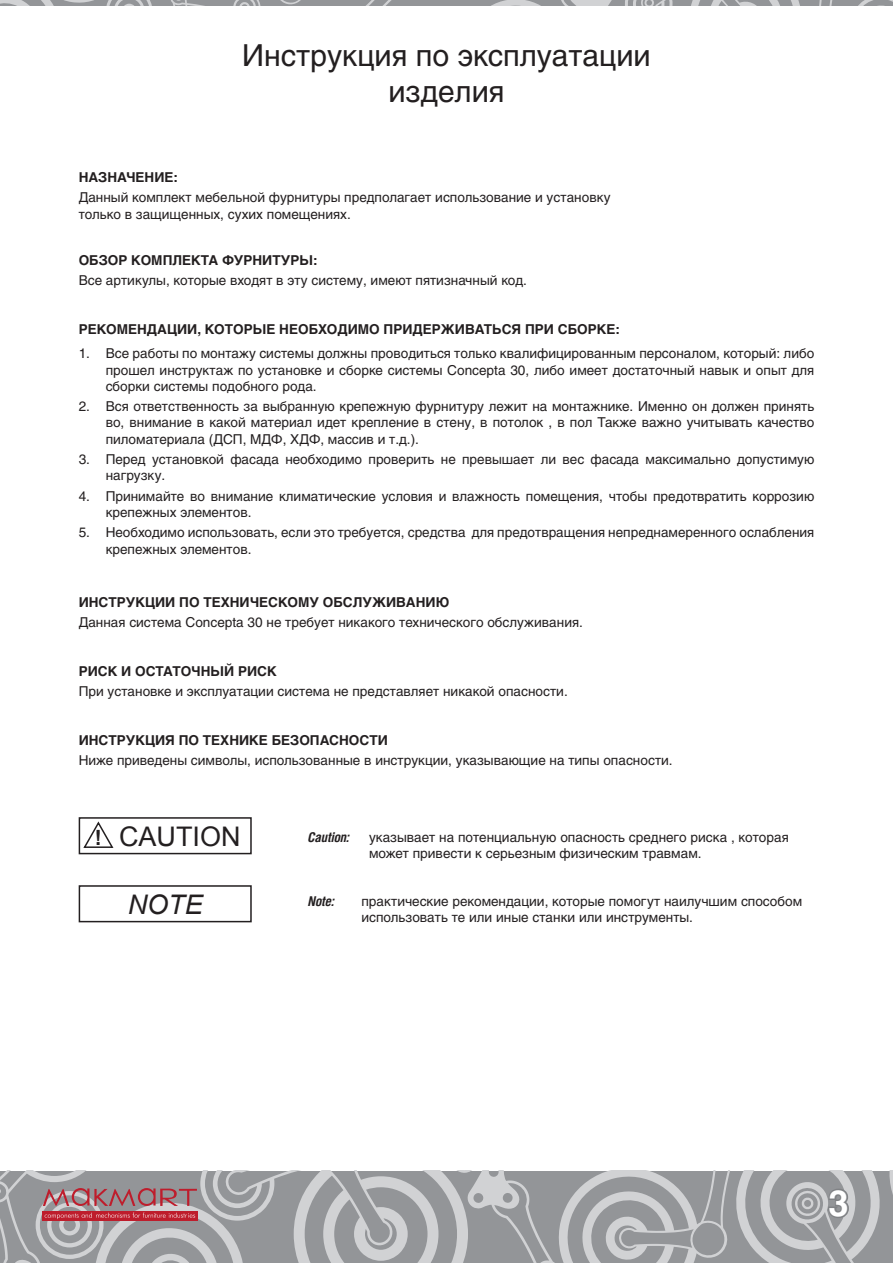
<style>
.page{position:relative;width:893px;height:1263px;background:#fff}
.page>*{position:absolute;margin:0;border:0;box-sizing:border-box;transform-origin:0 0}
.t1{font:700 36px "Helios";color:#fff}
.t2{font:30px/36px "Helios";color:#231f20;text-align:center}
.t3{font:27px "Arial";color:#231f20}
.t4{font:italic 27px "Arial";color:#231f20}
.t5{font:13.5px/16.2px "Helios";color:#231f20}
.t6{font:700 13.5px "Helios";letter-spacing:.145em;color:#231f20}
.t7{font:700 13.5px "Helios";letter-spacing:.165em;color:#231f20}
.t8{font:italic 700 condensed 13.5px "Helios";color:#231f20}
.s1{font-weight:700;font-size:21px}
</style>
<div class="page">
<svg style="left:888px;top:1171px;width:5px;height:92px"></svg>
<svg style="left:0;top:1171px;width:881px;height:92px"></svg>
<div style="left:0;top:0;width:893px;height:6px;background:#939598"></div>
<svg style="left:0;top:0;width:392px;height:6px"></svg>
<svg style="left:858px;top:0;width:35px;height:6px"></svg>
<svg style="left:625px;top:0;width:208px;height:6px"></svg>
<svg style="left:491px;top:0;width:121px;height:6px"></svg>
<div style="left:79px;top:817px;width:173px;height:37px;border:2px solid #231f20"></div>
<div style="left:79px;top:885px;width:173px;height:37px;border:2px solid #231f20"></div>
<svg style="left:83px;top:821px;width:31px;height:27px"></svg>
<h2 class="t2" style="left:242px;top:37px;width:410px">Инструкция по эксплуатации изделия</h2>
<p class="t6" style="left:79px;top:169px;width:101px">Назначение:</p>
<p class="t5" style="left:79px;top:189px;width:533px">Данный комплект мебельной фурнитуры предполагает использование и установку только в защищенных, сухих помещениях.</p>
<p class="t6" style="left:79px;top:252px;width:240px">Обзор ко мплекта фурнитуры:</p>
<p class="t5" style="left:79px;top:272px;width:450px">Все артикулы, которые входят в эту систему, имеют пятизначный код.</p>
<p class="t6" style="left:79px;top:321px;width:147px">рекомендации, кото</p>
<p class="t7" style="left:244px;top:321px;width:378px">рые необходимо придерживаться при сборке:</p>
<p class="t5" style="left:106px;top:345px;width:710px;text-align:justify;text-indent:-27px">1. Все работы по монтажу системы должны проводиться только квалифицированным персоналом, который: либо прошел инструктаж по установке и сборке системы Concepta 30, либо имеет достаточный навык и опыт для сборки системы подобного рода.</p>
<p class="t5" style="left:106px;top:398px;width:710px;text-align:justify;text-indent:-27px">2. Вся ответственность за выбранную крепежную фурнитуру лежит на монтажнике. Именно он должен принять во, внимание в какой материал идет крепление в стену, в потолок , в пол Также важно учитывать качество пиломатериала (ДСП, МДФ, ХДФ, массив и т.д.).</p>
<p class="t5" style="left:106px;top:451px;width:710px;text-indent:-27px">3. Перед установкой фасада необходимо проверить не превышает ли вес фасада максимально допустимую нагрузку.</p>
<p class="t5" style="left:106px;top:488px;width:710px;text-indent:-27px">4. Принимайте во внимание климатические условия и влажность помещения, чтобы предотвратить коррозию крепежных элементов.</p>
<p class="t5" style="left:106px;top:524px;width:710px;text-indent:-27px">5. Необходимо использовать, если это требуется, средства для предотвращения непреднамеренного ослабления крепежных элементов.</p>
<p class="t6" style="left:79px;top:594px;width:372px">Инструкции по техническому обслуживанию</p>
<p class="t5" style="left:79px;top:614px;width:506px">Данная система Concepta 30 не требует никакого технического обслуживания.</p>
<p class="t6" style="left:79px;top:663px;width:67px">Риск и ост</p>
<p class="t6" style="left:163px;top:663px;width:113px">аточный риск</p>
<p class="t5" style="left:79px;top:683px;width:491px">При установке и эксплуатации система не представляет никакой опасности.</p>
<p class="t6" style="left:79px;top:732px;width:281px">Инструкция по технике безопасност</p>
<p class="t6" style="left:378px;top:732px;width:12px">и</p>
<p class="t5" style="left:79px;top:752px;width:596px">Ниже приведены символы, использованные в инструкции, указывающие на типы опасности.</p>
<h3 class="t3" style="left:95px;top:818px;width:147px"><span class="s1">!</span> CAUTION</h3>
<h3 class="t4" style="left:128px;top:887px;width:77px">Note</h3>
<p class="t8" style="left:307px;top:830px;width:43px">Caution:</p>
<p class="t5" style="left:369px;top:829px;width:421px">указывает на потенциальную опасность среднего риска , которая может привести к серьезным физическим травмам.</p>
<p class="t8" style="left:307px;top:893px;width:28px">Note:</p>
<p class="t5" style="left:361px;top:893px;width:442px">практические рекомендации, которые помогут наилучшим способом</p>
<p class="t5" style="left:361px;top:909px;width:333px">использовать те или иные станки или инструменты.</p>
<h1 class="t1" style="left:829px;top:1182px;width:22px">3</h1>
</div>
